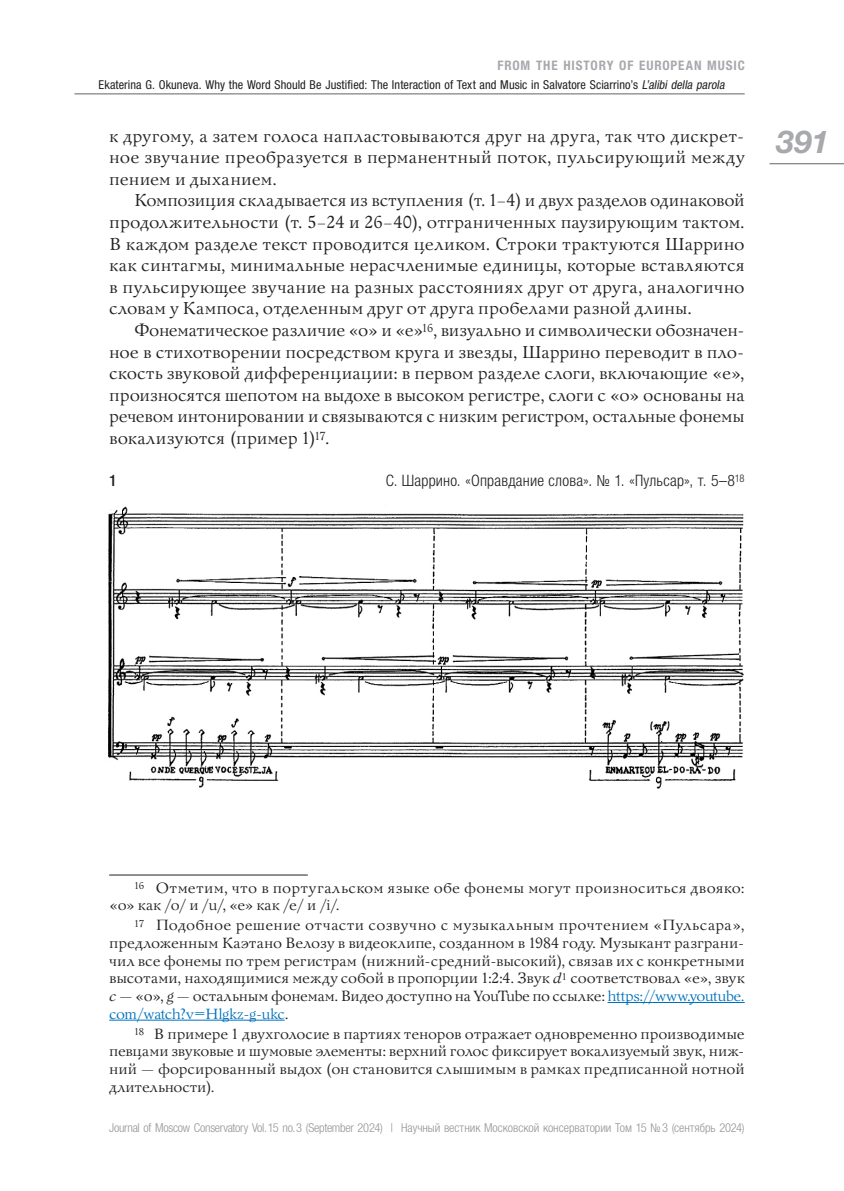
<style>
.page{position:relative;width:844px;height:1191px;background:#fff}
.page>*{position:absolute;margin:0;border:0;box-sizing:border-box;transform-origin:0 0}
.t1{font:italic 700 31.5px "Helvetica Neue LTW1 G";color:#a8a9ad}
._1-Основной_текст{font:17.15px/21.5px "Bannikova";color:#231f20;text-align:justify}
._2-ПРИМЕР_левый_с_пр{font:300 condensed 15.75px "Helvetica Neue LTW1 G";letter-spacing:.015em;color:#231f20}
._2-ПРИМЕР_левый_с_пр-2{font:500 condensed 15.75px "Helvetica Neue LTW1 G";color:#231f20}
.Обыкновенная_сноска{font:14.7px/17.7px "Bannikova";color:#231f20;text-align:justify}
.t2{font:700 condensed 13.12px "Helvetica Neue LTW1 G";letter-spacing:.065em;color:#a8a9ad}
._0-Автор_по_центру{font:condensed 12.25px "Helvetica Neue LTW1 G";letter-spacing:.005em;color:#231f20}
.t3{font:300 condensed 12.25px "Helvetica Neue LTW1 G";letter-spacing:-.005em;color:#939598}
.s1{font-style:italic}
.s2{color:#0072bc}
</style>
<div class="page">
<hr style="left:769px;top:163px;width:74px;height:1px;background:#636366">
<hr style="left:74px;top:94px;width:670px;height:1px;background:#636366">
<img style="left:108px;top:506px;width:636px;height:283px">
<hr style="left:109px;top:874px;width:199px;height:1px;background:#231f20">
<hr style="left:607px;top:1002px;width:137px;height:1px;background:#0072bc">
<hr style="left:109px;top:1019px;width:175px;height:1px;background:#0072bc">
<p class="t2" style="left:497px;top:58px;width:249px">FROM THE HISTORY OF EUROPEAN MUSIC</p>
<p class="_0-Автор_по_центру" style="left:99px;top:78px;width:630px">Ekaterina G. Okuneva. Why the Word Should Be Justified: The Interaction of Text and Music in Salvatore Sciarrino’s <span class="s1">L’alibi della parola</span></p>
<p class="_1-Основной_текст" style="left:109px;top:125px;width:637px">к другому, а затем голоса напластовываются друг на друга, так что дискрет&shy;ное звучание преобразуется в перманентный поток, пульсирующий между пением и дыханием.</p>
<p class="_1-Основной_текст" style="left:109px;top:190px;width:637px;text-indent:25px">Композиция складывается из вступления (т. 1–4) и двух разделов одинаковой продолжительности (т. 5–24 и 26–40), отграниченных паузирующим тактом.<br>В каждом разделе текст проводится целиком. Строки трактуются Шаррино как синтагмы, минимальные нерасчленимые единицы, которые вставляются в пульсирующее звучание на разных расстояниях друг от друга, аналогично словам у Кампоса, отделенным друг от друга пробелами разной длины.</p>
<p class="_1-Основной_текст" style="left:109px;top:320px;width:637px;text-indent:25px">Фонематическое различие «о» и «е»<sup>16</sup>, визуально и символически обозначен&shy;ное в стихотворении посредством круга и звезды, Шаррино переводит в пло&shy;скость звуковой дифференциации: в первом разделе слоги, включающие «е», произносятся шепотом на выдохе в высоком регистре, слоги с «о» основаны на речевом интонировании и связываются с низким регистром, остальные фонемы вокализуются (пример 1)<sup>17</sup>.</p>
<p class="_2-ПРИМЕР_левый_с_пр-2" style="left:109px;top:471px;width:9px">1</p>
<p class="_2-ПРИМЕР_левый_с_пр" style="left:385px;top:471px;width:360px">С. Шаррино. «Оправдание слова». № 1. «Пульсар», т. 5–8<sup>18</sup></p>
<h1 class="t1" style="left:776px;top:123px;width:54px">391</h1>
<p class="Обыкновенная_сноска" style="left:109px;top:879px;width:636px;text-indent:25px"><sup>16</sup> Отметим, что в португальском языке обе фонемы могут произноситься двояко: «о» как /о/ и /u/, «e» как /е/ и /i/.</p>
<p class="Обыкновенная_сноска" style="left:109px;top:917px;width:636px;text-indent:25px"><sup>17</sup> Подобное решение отчасти созвучно с музыкальным прочтением «Пульсара», предложенным Каэтано Велозу в видеоклипе, созданном в 1984 году. Музыкант разграни&shy;чил все фонемы по трем регистрам (нижний-средний-высокий), связав их с конкретными высотами, находящимися между собой в пропорции 1:2:4. Звук <span class="s1">d</span><sup>1</sup> соответствовал «е», звук <span class="s1">с</span> — «о», <span class="s1">g</span> — остальным фонемам. Видео доступно на YouTube по ссылке: <span class="s2">https://www.youtube. com/watch?v=Hlgkz-g-ukc</span>.</p>
<p class="Обыкновенная_сноска" style="left:109px;top:1025px;width:636px;text-indent:25px"><sup>18</sup> В примере 1 двухголосие в партиях теноров отражает одновременно производимые певцами звуковые и шумовые элементы: верхний голос фиксирует вокализуемый звук, ниж&shy;ний — форсированный выдох (он становится слышимым в рамках предписанной нотной длительности).</p>
<p class="t3" style="left:109px;top:1120px;width:636px">Journal of Moscow Conservatory Vol.15 no.3 (September 2024) | Научный вестник Московской консерватории Том 15 №3 (сентябрь 2024)</p>
</div>
